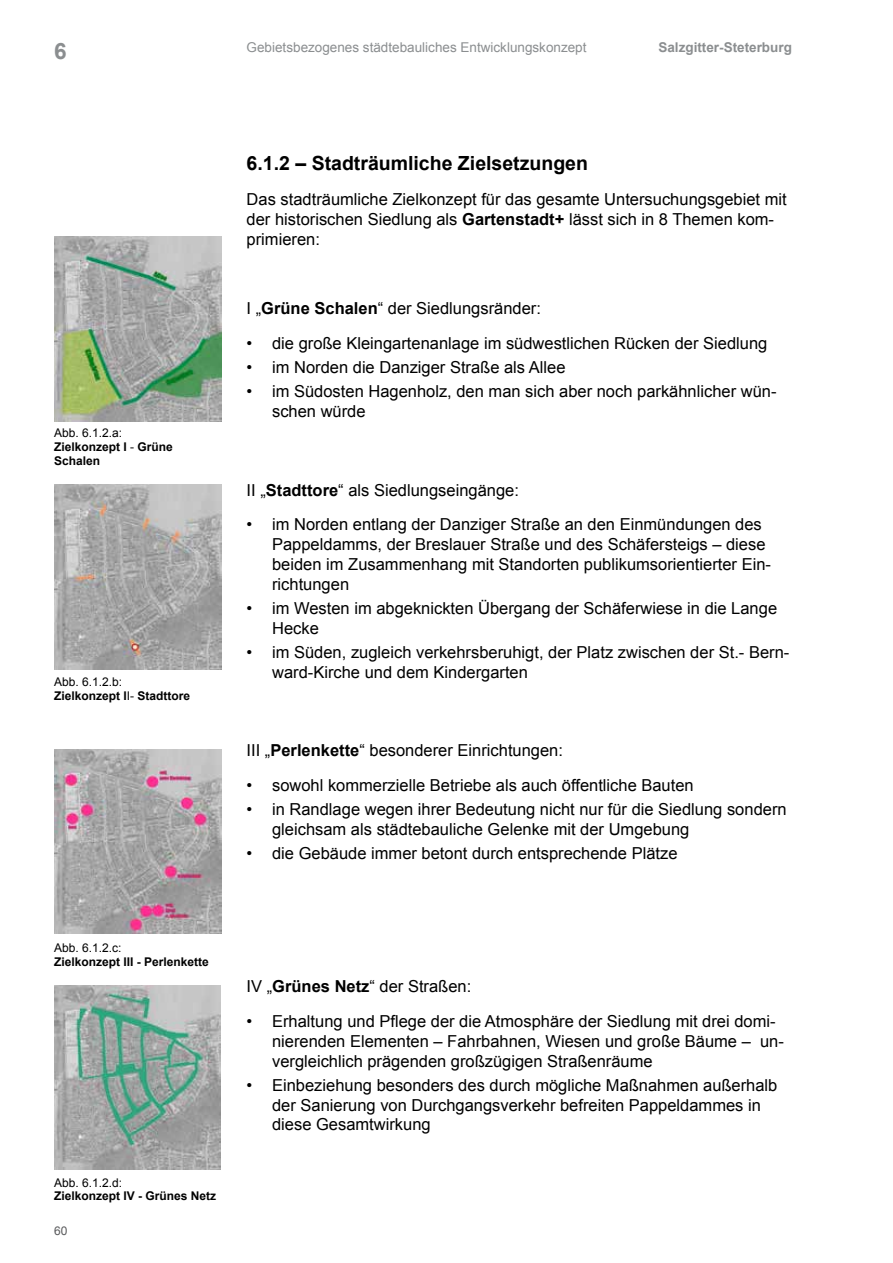
<style>
.page{position:relative;width:893px;height:1263px;background:#fff}
.page>*{position:absolute;margin:0;border:0;box-sizing:border-box;transform-origin:0 0}
.t1{font:700 22.5px "Arial";color:#8b8e90}
.t2{font:700 19.5px "Arial";color:#000}
.t3{font:16.5px/19.8px "Arial";color:#000}
.t4{font:13.5px "Arial";color:#8b8e90}
.t5{font:700 13.5px "Arial";color:#8b8e90}
.t6{font:700 12px/13.8px "Arial";color:#000}
.t7{font:12px "Arial";color:#000}
.t8{font:12px "Arial";color:#58595b}
.s1{font-weight:400}
.s2{font-weight:700}
</style>
<div class="page">
<img style="left:54px;top:236px;width:167px;height:185px">
<img style="left:54px;top:485px;width:167px;height:185px">
<img style="left:54px;top:749px;width:167px;height:184px">
<img style="left:54px;top:985px;width:166px;height:184px">
<h1 class="t1" style="left:54px;top:36px;width:14px">6</h1>
<p class="t4" style="left:247px;top:39px;width:341px">Gebietsbezogenes städtebauliches Entwicklungskonzept</p>
<p class="t5" style="left:658px;top:39px;width:135px">Salzgitter-Steterburg</p>
<p class="t6" style="left:54px;top:426px;width:120px"><span class="s1">Abb. 6.1.2.a:<br></span>Zielkonzept I <span class="s1">-</span> Grüne<br>Schalen</p>
<p class="t6" style="left:54px;top:676px;width:138px"><span class="s1">Abb. 6.1.2.b:<br></span>Zielkonzept I<span class="s1">I-</span> Stadttore</p>
<p class="t2" style="left:247px;top:150px;width:343px">6.1.2 – Stadträumliche Zielsetzungen</p>
<p class="t3" style="left:247px;top:190px;width:542px">Das stadträumliche Zielkonzept für das gesamte Untersuchungsgebiet mit der historischen Siedlung als <span class="s2">Gartenstadt+</span> lässt sich in 8 Themen kom&shy;primieren:</p>
<p class="t3" style="left:247px;top:299px;width:296px">I „<span class="s2">Grüne Schalen</span>“ der Siedlungsränder:</p>
<p class="t3" style="left:247px;top:334px;width:522px">• die große Kleingartenanlage im südwestlichen Rücken der Siedlung</p>
<p class="t3" style="left:247px;top:358px;width:320px">• im Norden die Danziger Straße als Allee</p>
<p class="t3" style="left:272px;top:382px;width:506px;text-indent:-25px">• im Südosten Hagenholz, den man sich aber noch parkähnlicher wün&shy;schen würde</p>
<p class="t3" style="left:247px;top:480px;width:274px">II „<span class="s2">Stadttore</span>“ als Siedlungseingänge:</p>
<p class="t3" style="left:272px;top:515px;width:500px;text-indent:-25px">• im Norden entlang der Danziger Straße an den Einmündungen des Pappeldamms, der Breslauer Straße und des Schäfersteigs – diese beiden im Zusammenhang mit Standorten publikumsorientierter Ein&shy;richtungen</p>
<p class="t3" style="left:272px;top:598px;width:506px;text-indent:-25px">• im Westen im abgeknickten Übergang der Schäferwiese in die Lange<br>Hecke</p>
<p class="t3" style="left:272px;top:642px;width:519px;text-indent:-25px">• im Süden, zugleich verkehrsberuhigt, der Platz zwischen der St.- Bern&shy;ward-Kirche und dem Kindergarten</p>
<p class="t3" style="left:247px;top:741px;width:318px">III „<span class="s2">Perlenkette</span>“ besonderer Einrichtungen:</p>
<p class="t3" style="left:247px;top:775px;width:449px">• sowohl kommerzielle Betriebe als auch öffentliche Bauten</p>
<p class="t3" style="left:272px;top:800px;width:516px;text-indent:-25px">• in Randlage wegen ihrer Bedeutung nicht nur für die Siedlung sondern gleichsam als städtebauliche Gelenke mit der Umgebung</p>
<p class="t3" style="left:247px;top:843px;width:432px">• die Gebäude immer betont durch entsprechende Plätze</p>
<p class="t7" style="left:54px;top:940px;width:69px">Abb. 6.1.2.c:</p>
<p class="t6" style="left:54px;top:955px;width:156px">Zielkonzept III - Perlenkette</p>
<p class="t7" style="left:54px;top:1174px;width:70px">Abb. 6.1.2.d:</p>
<p class="t6" style="left:54px;top:1190px;width:164px">Zielkonzept IV - Grünes Netz</p>
<p class="t8" style="left:54px;top:1223px;width:15px">60</p>
<p class="t3" style="left:247px;top:977px;width:226px">IV „<span class="s2">Grünes Netz</span>“ der Straßen:</p>
<p class="t3" style="left:272px;top:1011px;width:513px;text-indent:-25px">• Erhaltung und Pflege der die Atmosphäre der Siedlung mit drei domi&shy;nierenden Elementen – Fahrbahnen, Wiesen und große Bäume – un&shy;vergleichlich prägenden großzügigen Straßenräume</p>
<p class="t3" style="left:272px;top:1075px;width:507px;text-indent:-25px">• Einbeziehung besonders des durch mögliche Maßnahmen außerhalb der Sanierung von Durchgangsverkehr befreiten Pappeldammes in diese Gesamtwirkung</p>
</div>
